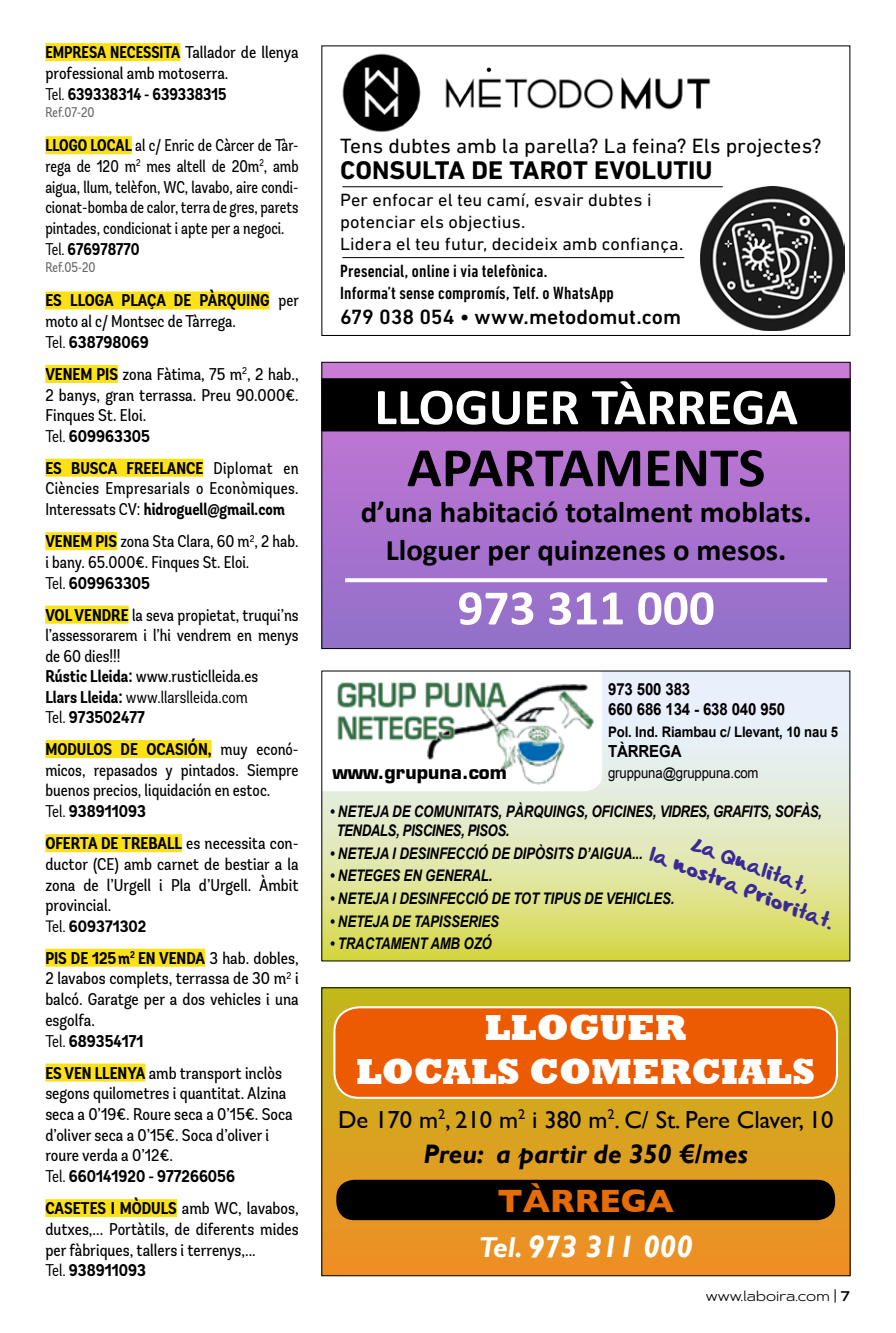
<style>
.page{position:relative;width:896px;height:1333px;background:#fff}
.page>*{position:absolute;margin:0;border:0;box-sizing:border-box;transform-origin:0 0}
.t1{font:700 56px "Calibri";color:#000}
.t2{font:700 52px "Calibri";color:#fff}
.t3{font:700 50px "Calibri";color:#fff}
.t4{font:800 37px/44.4px "Rockwell";color:#fff;text-align:center}
.t5{font:700 33px "Gill Sans";color:#e66d06}
.t6{font:italic 700 30.8px "Gill Sans";color:#fff}
.t7{font:700 30px/38.4px "Calibri";color:#000;text-align:center}
.t8{font:italic 700 26.8px "Gill Sans";color:#000}
.t9{font:700 26px "DIN Next LT Pro";color:#000}
.t10{font:24.6px "Gill Sans";color:#000}
.t11{font:21px "DIN Next LT Pro";color:#000}
.t12{font:500 21px "DIN Next LT Pro";color:#000}
.t13{font:20.8px/24.8px "Comic Book Fun";color:#3a2996;text-align:center}
.t14{font:700 18.6px "Eurostile";color:#000}
.t15{font:18px/21.6px "DIN Next LT Pro";letter-spacing:.005em;color:#000}
.t16{font:500 condensed 18px/21.6px "DIN Next LT Pro";letter-spacing:.01em;color:#000}
.t17{font:17px/20.6px "Andes Condensed";color:#000}
.t18{font:700 condensed 17px/32px "Andes";color:#000}
.t19{font:17px/20.6px "Andes Condensed";color:#000;text-align:justify;scale:.92 1}
.t20{font:700 condensed 17px "Andes";color:#000;scale:.92 1}
.t21{font:condensed 17px/20.4px "Andes";color:#000}
.t22{font:17px "Andes Condensed";letter-spacing:.02em;color:#000}
.t23{font:700 16.6px/20px "Arial";letter-spacing:-.01em;color:#000;scale:.91 1}
.t24{font:700 condensed 16.4px "Andes";color:#000}
.t25{font:italic 700 16px "Arial";letter-spacing:-.01em;color:#000;scale:.83 1}
.t26{font:italic 700 16px/19.2px "Arial";letter-spacing:-.03em;color:#000;scale:.83 1}
.t27{font:700 14.6px "Arial";letter-spacing:-.01em;color:#000;scale:.91 1}
.t28{font:14.6px "Arial";letter-spacing:-.01em;color:#000;scale:.91 1}
.t29{font:14px "Andes Condensed";color:#676767;scale:.92 1}
.t30{font:14px "Artegra Sans Extended";color:#000}
.s1{font-family:"Andes Condensed";font-weight:400;font-stretch:normal}
.s2{font-weight:400}
.s3{font-family:"Andes";font-weight:700;font-stretch:condensed}
.s4{font-weight:700}
.s5{font-size:28.8px}
.s6{font-weight:600}
</style>
<div class="page">
<svg style="left:323px;top:364px;width:525px;height:283px;background:#a972ce"></svg>
<div style="left:321px;top:378px;width:529px;height:53px;background:#000;border:2px solid #000"></div>
<svg style="left:345px;top:578px;width:482px;height:4px"></svg>
<svg style="left:323px;top:672px;width:525px;height:287px;background:#e1e7b2"></svg>
<svg style="left:323px;top:672px;width:279px;height:119px"></svg>
<img style="left:335px;top:680px;width:266px;height:104px">
<div style="left:322px;top:987px;width:528px;height:288px;background:linear-gradient(to bottom,#c1ba20,#ef8d25)"></div>
<div style="left:321px;top:987px;width:529px;height:289px;border:1px solid #000"></div>
<div style="left:334px;top:1007px;width:503px;height:90px;background:#ec5a02;border-radius:25px"></div>
<div style="left:333px;top:1006px;width:505px;height:92px;border:2px solid #fff;border-radius:25px"></div>
<div style="left:336px;top:1179px;width:499px;height:41px;background:#000;border-radius:18px"></div>
<div style="left:321px;top:45px;width:529px;height:291px;border:1px solid #000"></div>
<img style="left:342px;top:53px;width:369px;height:79px">
<img style="left:701px;top:187px;width:143px;height:143px">
<hr style="left:342px;top:186px;width:381px;height:1px;background:#000">
<hr style="left:342px;top:257px;width:342px;height:1px;background:#000">
<div style="left:45px;top:43px;width:135px;height:18px;background:#fbe115"></div>
<div style="left:45px;top:136px;width:87px;height:18px;background:#fbe115"></div>
<div style="left:45px;top:291px;width:225px;height:18px;background:#fbe115"></div>
<div style="left:45px;top:365px;width:73px;height:18px;background:#fbe115"></div>
<div style="left:45px;top:458px;width:158px;height:18px;background:#fbe115"></div>
<div style="left:45px;top:532px;width:72px;height:18px;background:#fbe115"></div>
<div style="left:45px;top:605px;width:84px;height:18px;background:#fbe115"></div>
<div style="left:45px;top:740px;width:167px;height:18px;background:#fbe115"></div>
<div style="left:45px;top:834px;width:137px;height:18px;background:#fbe115"></div>
<div style="left:45px;top:948px;width:160px;height:18px;background:#fbe115"></div>
<div style="left:45px;top:1063px;width:100px;height:18px;background:#fbe115"></div>
<div style="left:45px;top:1199px;width:132px;height:18px;background:#fbe115"></div>
<p class="t20" style="left:45px;top:42px;width:277px">EMPRESA NECESSITA <span class="s1">Tallador de llenya</span></p>
<p class="t17" style="left:45px;top:63px;width:185px">professional amb motoserra.</p>
<p class="t20" style="left:45px;top:83px;width:198px"><span class="s2">Tel.</span> 639338314 - 639338315</p>
<p class="t29" style="left:45px;top:104px;width:55px">Ref.07-20</p>
<p class="t19" style="left:45px;top:135px;width:277px"><span class="s3">LLOGO LOCAL</span> al c/ Enric de Càrcer de Tàr&shy;rega de 120 m<sup>2</sup> mes altell de 20m<sup>2</sup>, amb aigua, llum, telèfon, WC, lavabo, aire condi&shy;cionat-bomba de calor, terra de gres, parets pintades, condicionat i apte per a negoci.</p>
<p class="t20" style="left:45px;top:238px;width:104px"><span class="s2">Tel.</span> 676978770</p>
<p class="t29" style="left:45px;top:259px;width:56px">Ref.05-20</p>
<p class="t18" style="left:45px;top:285px;width:255px">ES LLOGA PLAÇA DE PÀRQUING <span class="s1">per</span></p>
<p class="t17" style="left:45px;top:311px;width:192px">moto al c/ Montsec de Tàrrega.</p>
<p class="t18" style="left:45px;top:326px;width:105px"><span class="s2">Tel.</span> 638798069</p>
<p class="t17" style="left:45px;top:364px;width:255px;text-align:justify"><span class="s3">VENEM PIS</span> zona Fàtima, 75 m<sup>2</sup>, 2 hab., 2 banys, gran terrassa. Preu 90.000€.<br>Finques St. Eloi.</p>
<p class="t18" style="left:45px;top:420px;width:255px"><span class="s2">Tel.</span> 609963305<br>ES BUSCA FREELANCE <span class="s1">Diplomat en</span></p>
<p class="t22" style="left:45px;top:478px;width:255px">Ciències Empresarials o Econòmiques.</p>
<p class="t18" style="left:45px;top:494px;width:241px"><span class="s1">Interessats CV:</span> hidroguell@gmail.com</p>
<p class="t17" style="left:45px;top:531px;width:255px"><span class="s3">VENEM PIS</span> zona Sta Clara, 60 m<sup>2</sup>, 2 hab. i bany. 65.000€. Finques St. Eloi.</p>
<p class="t18" style="left:45px;top:567px;width:106px"><span class="s2">Tel.</span> 609963305</p>
<p class="t17" style="left:45px;top:604px;width:255px"><span class="s3">VOL VENDRE</span> la seva propietat, truqui’ns l’assessorarem i l’hi vendrem en menys de 60 dies!!!<br><span class="s3">Rústic Lleida:</span> www.rusticlleida.es</p>
<p class="t21" style="left:45px;top:686px;width:204px"><span class="s4">Llars Lleida:</span> www.llarslleida.com<br>Tel. <span class="s4">973502477</span></p>
<p class="t18" style="left:45px;top:733px;width:255px">MODULOS DE OCASIÓN, <span class="s1">muy econó-</span></p>
<p class="t17" style="left:45px;top:759px;width:255px">micos, repasados y pintados. Siempre buenos precios, liquidación en estoc.</p>
<p class="t18" style="left:45px;top:795px;width:255px"><span class="s2">Tel.</span> 938911093<br>OFERTA DE TREBALL <span class="s1">es necessita con-</span></p>
<p class="t17" style="left:45px;top:853px;width:255px;text-align:justify">ductor (CE) amb carnet de bestiar a la zona de l’Urgell i Pla d’Urgell. Àmbit provincial.</p>
<p class="t24" style="left:45px;top:915px;width:102px"><span class="s2">Tel.</span> 609371302</p>
<p class="t18" style="left:45px;top:942px;width:255px">PIS DE 125m<sup>2</sup> EN VENDA <span class="s1">3 hab. dobles,</span></p>
<p class="t17" style="left:45px;top:968px;width:255px;text-align:justify">2 lavabos complets, terrassa de 30 m<sup>2</sup> i balcó. Garatge per a dos vehicles i una esgolfa.</p>
<p class="t18" style="left:45px;top:1025px;width:100px"><span class="s2">Tel.</span> 689354171</p>
<p class="t17" style="left:45px;top:1062px;width:249px"><span class="s3">ES VEN LLENYA</span> amb transport inclòs segons quilometres i quantitat. Alzina seca a 0’19€. Roure seca a 0’15€. Soca d’oliver seca a 0’15€. Soca d’oliver i roure verda a 0’12€.</p>
<p class="t18" style="left:45px;top:1160px;width:255px"><span class="s2">Tel.</span> 660141920 - 977266056<br>CASETES I MÒDULS <span class="s1">amb WC, lavabos,</span></p>
<p class="t17" style="left:45px;top:1218px;width:255px">dutxes,... Portàtils, de diferents mides per fàbriques, tallers i terrenys,...</p>
<p class="t18" style="left:45px;top:1254px;width:102px"><span class="s2">Tel.</span> 938911093</p>
<p class="t11" style="left:340px;top:134px;width:483px">Tens dubtes amb la parella? La feina? Els projectes?</p>
<h3 class="t9" style="left:340px;top:155px;width:374px">CONSULTA DE TAROT EVOLUTIU</h3>
<p class="t15" style="left:340px;top:189px;width:345px">Per enfocar el teu camí, esvair dubtes i potenciar els objectius.<br>Lidera el teu futur, decideix amb confiança.</p>
<p class="t16" style="left:340px;top:260px;width:275px">Presencial, online i via telefònica.<br>Informa’t sense compromís, Telf. o WhatsApp</p>
<p class="t12" style="left:340px;top:304px;width:343px">679 038 054 • www.metodomut.com</p>
<h2 class="t2" style="left:374px;top:373px;width:425px">LLOGUER TÀRREGA</h2>
<h1 class="t1" style="left:407px;top:431px;width:360px">APARTAMENTS</h1>
<h3 class="t7" style="left:361px;top:493px;width:452px">d’una habitació totalment moblats.<br>Lloguer per quinzenes o mesos.</h3>
<h3 class="t3" style="left:457px;top:576px;width:259px">973 311 000</h3>
<p class="t23" style="left:608px;top:679px;width:196px">973 500 383<br>660 686 134 - 638 040 950</p>
<p class="t27" style="left:608px;top:722px;width:254px">Pol. Ind. Riambau c/ Llevant, 10 nau 5</p>
<p class="t23" style="left:608px;top:742px;width:82px">TÀRREGA</p>
<p class="t28" style="left:608px;top:763px;width:167px">gruppuna@gruppuna.com</p>
<p class="t26" style="left:336px;top:802px;width:586px;text-indent:-7px">• NETEJA DE COMUNITATS, PÀRQUINGS, OFICINES, VIDRES, GRAFITS, SOFÀS,<br>TENDALS, PISCINES, PISOS.</p>
<p class="t25" style="left:330px;top:842px;width:378px">• NETEJA I DESINFECCIÓ DE DIPÒSITS D’AIGUA...</p>
<p class="t25" style="left:330px;top:865px;width:197px">• NETEGES EN GENERAL.</p>
<p class="t25" style="left:330px;top:887px;width:416px">• NETEJA I DESINFECCIÓ DE TOT TIPUS DE VEHICLES.</p>
<p class="t25" style="left:330px;top:910px;width:205px">• NETEJA DE TAPISSERIES</p>
<p class="t25" style="left:330px;top:932px;width:197px">• TRACTAMENT AMB OZÓ</p>
<p class="t14" style="left:332px;top:761px;width:176px">www.grupuna.com</p>
<p class="t13" style="left:664px;top:818px;width:197px;rotate:21deg">La Qualitat,<br>la nostra Prioritat.</p>
<h3 class="t4" style="left:356px;top:1005px;width:461px">LLOGUER<br>LOCALS COMERCIALS</h3>
<h3 class="t10" style="left:338px;top:1104px;width:497px">De 170 m<sup>2</sup>, 210 m<sup>2</sup> i 380 m<sup>2</sup>. C/ St. Pere Claver, 10</h3>
<h3 class="t8" style="left:424px;top:1137px;width:326px">Preu: a partir de 350 €/mes</h3>
<h3 class="t5" style="left:497px;top:1174px;width:178px">TÀRREGA</h3>
<h3 class="t6" style="left:479px;top:1228px;width:215px"><span class="s5">Tel.</span> 973 311 000</h3>
<p class="t30" style="left:706px;top:1286px;width:146px">www.laboira.com | <span class="s6">7</span></p>
</div>
